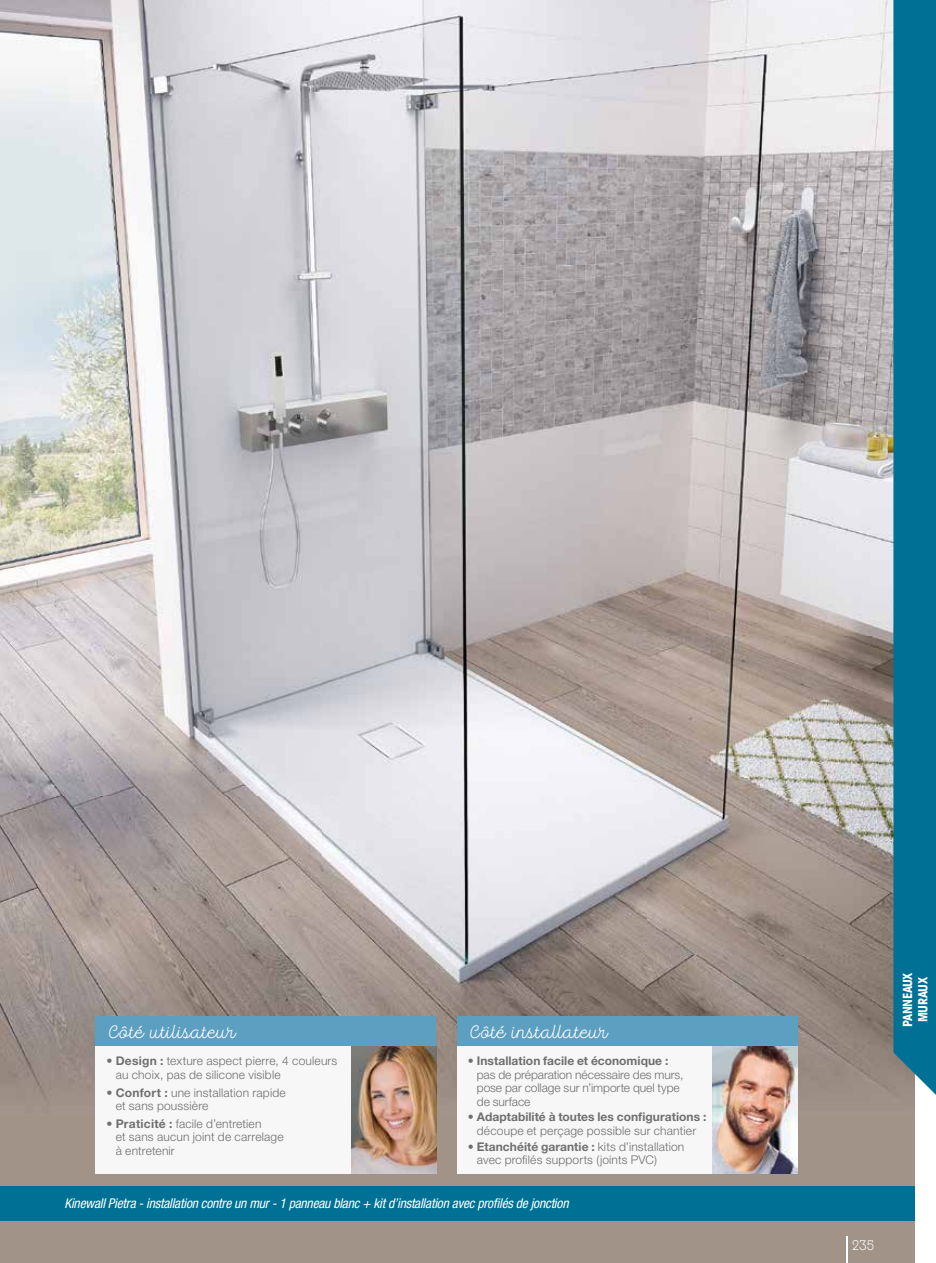
<style>
.page{position:relative;width:936px;height:1263px;background:#fff}
.page>*{position:absolute;margin:0;border:0;box-sizing:border-box;transform-origin:0 0}
.t1{font:19.5px "Hogar Script";letter-spacing:.015em;color:#fff}
.t2{font:15px "Hogar";color:#fff}
.t3{font:italic condensed 13.5px "Helvetica Neue LT Std";letter-spacing:-.015em;color:#fff}
.t4{font:700 condensed 12.75px/15.3px "Avant Garde";letter-spacing:-.035em;color:#fff;text-align:center}
.t5{font:300 12px/13.5px "Helvetica Neue LT Std";letter-spacing:.015em;color:#706f6f}
.t6{font:300 12px/13.5px "Helvetica Neue LT Std";letter-spacing:-.005em;color:#706f6f}
.t7{font:700 12px "Helvetica Neue LT Std";color:#706f6f}
.s1{font-weight:700}
</style>
<div class="page">
<div style="left:0;top:0;width:914px;height:1263px;background:#a19388"></div>
<img style="left:0;top:0;width:893px;height:1115px">
<div style="left:0;top:1186px;width:914px;height:34px;background:#007195"></div>
<div style="left:96px;top:1046px;width:340px;height:128px;background:#f8f7f7"></div>
<div style="left:96px;top:1016px;width:340px;height:30px;background:#5d9fc1"></div>
<div style="left:457px;top:1046px;width:340px;height:128px;background:#f8f7f7"></div>
<img style="left:712px;top:1046px;width:85px;height:128px">
<img style="left:351px;top:1046px;width:85px;height:128px">
<div style="left:457px;top:1016px;width:340px;height:30px;background:#5d9fc1"></div>
<hr style="left:845px;top:1236px;width:2px;height:27px;background:#fff">
<div style="left:893px;top:0;width:42px;height:1116px;background:#007195"></div>
<h1 class="t1" style="left:106px;top:1020px;width:130px">Côté utilisateur</h1>
<h1 class="t1" style="left:468px;top:1020px;width:140px">Côté installateur</h1>
<p class="t5" style="left:116px;top:1054px;width:223px;text-indent:-9px"><span class="s1">• Design :</span> texture aspect pierre, 4 couleurs au choix, pas de silicone visible</p>
<p class="t5" style="left:116px;top:1085px;width:171px;text-indent:-9px"><span class="s1">• Confort :</span> une installation rapide et sans poussière</p>
<p class="t5" style="left:116px;top:1116px;width:169px;text-indent:-9px"><span class="s1">• Praticité :</span> facile d’entretien<br>et sans aucun joint de carrelage à entretenir</p>
<p class="t7" style="left:468px;top:1053px;width:202px">• Installation facile et économique :</p>
<p class="t6" style="left:477px;top:1067px;width:208px">pas de préparation nécessaire des murs, pose par collage sur n’importe quel type de surface</p>
<p class="t7" style="left:468px;top:1110px;width:240px">• Adaptabilité à toutes les configurations :</p>
<p class="t5" style="left:477px;top:1124px;width:221px">découpe et perçage possible sur chantier</p>
<p class="t5" style="left:477px;top:1139px;width:209px;text-indent:-9px"><span class="s1">• Etanchéité garantie :</span> kits d’installation avec profilés supports (joints PVC)</p>
<p class="t3" style="left:65px;top:1196px;width:505px">Kinewall Pietra - installation contre un mur - 1 panneau blanc + kit d’installation avec profilés de jonction</p>
<p class="t4" style="left:899px;top:1027px;width:56px;rotate:-90deg">PANNEAUX<br>MURAUX</p>
<p class="t2" style="left:852px;top:1237px;width:24px">235</p>
</div>
